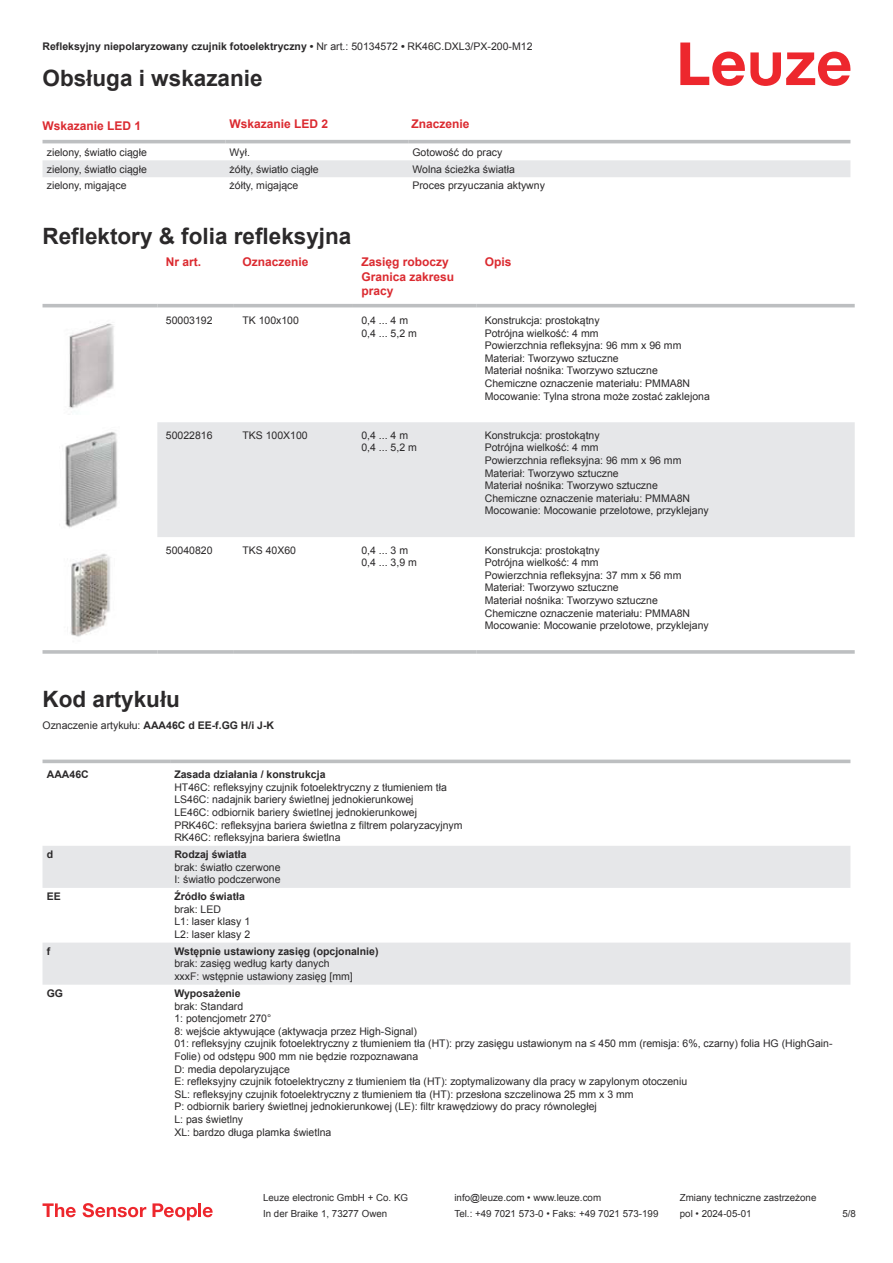
<style>
.page{position:relative;width:893px;height:1263px;background:#fff}
.page>*{position:absolute;margin:0;border:0;box-sizing:border-box;transform-origin:0 0}
.t1{font:700 22.5px "Arial";color:#2b292a}
.t2{font:700 12px/14.4px "Arial";color:#db2a30}
.t3{font:10.5px/12.6px "Arial";color:#2b292a}
.t4{font:700 10.5px "Arial";color:#2b292a}
.t5{font:9.75px "Arial";color:#2b292a}
.s1{font-weight:400}
</style>
<div class="page">
<svg style="left:680px;top:43px;width:170px;height:43px"></svg>
<svg style="left:43px;top:143px;width:807px;height:1px"></svg>
<div style="left:43px;top:160px;width:807px;height:17px;background:#e6e7e9"></div>
<hr style="left:43px;top:140px;width:182px;height:3px;background:#bdbfc1">
<hr style="left:225px;top:140px;width:183px;height:3px;background:#bdbfc1">
<hr style="left:408px;top:140px;width:442px;height:3px;background:#bdbfc1">
<div style="left:157px;top:422px;width:698px;height:115px;background:#e6e7e9"></div>
<hr style="left:43px;top:304px;width:114px;height:3px;background:#bdbfc1">
<hr style="left:157px;top:304px;width:77px;height:3px;background:#bdbfc1">
<hr style="left:234px;top:304px;width:119px;height:3px;background:#bdbfc1">
<hr style="left:353px;top:304px;width:123px;height:3px;background:#bdbfc1">
<hr style="left:476px;top:304px;width:379px;height:3px;background:#bdbfc1">
<svg style="left:43px;top:650px;width:114px;height:4px"></svg>
<hr style="left:157px;top:650px;width:77px;height:4px;background:#c6c8c9">
<svg style="left:234px;top:650px;width:119px;height:4px"></svg>
<svg style="left:353px;top:650px;width:123px;height:4px"></svg>
<hr style="left:476px;top:650px;width:379px;height:4px;background:#c6c8c9">
<img style="left:69px;top:323px;width:45px;height:86px">
<img style="left:65px;top:432px;width:53px;height:96px">
<img style="left:70px;top:553px;width:41px;height:84px">
<div style="left:43px;top:759px;width:807px;height:5px;background:#ececed"></div>
<svg style="left:43px;top:846px;width:807px;height:139px;fill:#e6e7e9"></svg>
<hr style="left:43px;top:760px;width:127px;height:3px;background:#bdbfc1">
<hr style="left:170px;top:760px;width:680px;height:3px;background:#bdbfc1">
<svg style="left:43px;top:1203px;width:33px;height:14px"></svg>
<svg style="left:83px;top:1203px;width:63px;height:14px"></svg>
<svg style="left:153px;top:1203px;width:44px;height:17px"></svg>
<hr style="left:198px;top:1203px;width:3px;height:14px;background:#ed272d">
<svg style="left:203px;top:1207px;width:10px;height:10px"></svg>
<p class="t4" style="left:43px;top:43px;width:491px">Refleksyjny niepolaryzowany czujnik fotoelektryczny • <span class="s1">Nr art.: 50134572</span> • <span class="s1">RK46C.DXL3/PX-200-M12</span></p>
<h1 class="t1" style="left:43px;top:63px;width:222px">Obsługa i wskazanie</h1>
<p class="t2" style="left:43px;top:118px;width:100px">Wskazanie LED 1</p>
<p class="t2" style="left:230px;top:116px;width:100px">Wskazanie LED 2</p>
<p class="t2" style="left:411px;top:117px;width:60px">Znaczenie</p>
<p class="t3" style="left:47px;top:146px;width:102px">zielony, światło ciągłe</p>
<p class="t3" style="left:230px;top:146px;width:22px">Wył.</p>
<p class="t3" style="left:412px;top:146px;width:91px">Gotowość do pracy</p>
<p class="t3" style="left:47px;top:162px;width:102px">zielony, światło ciągłe</p>
<p class="t3" style="left:230px;top:162px;width:91px">żółty, światło ciągłe</p>
<p class="t3" style="left:412px;top:162px;width:104px">Wolna ścieżka światła</p>
<p class="t3" style="left:47px;top:179px;width:81px">zielony, migające</p>
<p class="t3" style="left:230px;top:179px;width:70px">żółty, migające</p>
<p class="t3" style="left:412px;top:180px;width:134px">Proces przyuczania aktywny</p>
<h1 class="t1" style="left:43px;top:228px;width:310px">Reflektory &amp; folia refleksyjna</h1>
<p class="t2" style="left:166px;top:255px;width:37px">Nr art.</p>
<p class="t2" style="left:242px;top:256px;width:68px">Oznaczenie</p>
<p class="t2" style="left:361px;top:255px;width:94px">Zasięg roboczy<br>Granica zakresu pracy</p>
<p class="t2" style="left:485px;top:256px;width:28px">Opis</p>
<p class="t3" style="left:166px;top:314px;width:48px">50003192</p>
<p class="t3" style="left:242px;top:314px;width:58px">TK 100x100</p>
<p class="t3" style="left:361px;top:315px;width:57px">0,4 ... 4 m<br>0,4 ... 5,2 m</p>
<p class="t3" style="left:485px;top:314px;width:227px">Konstrukcja: prostokątny<br>Potrójna wielkość: 4 mm<br>Powierzchnia refleksyjna: 96 mm x 96 mm Materiał: Tworzywo sztuczne<br>Materiał nośnika: Tworzywo sztuczne Chemiczne oznaczenie materiału: PMMA8N Mocowanie: Tylna strona może zostać zaklejona</p>
<p class="t3" style="left:166px;top:430px;width:48px">50022816</p>
<p class="t3" style="left:242px;top:429px;width:67px">TKS 100X100</p>
<p class="t3" style="left:361px;top:430px;width:57px">0,4 ... 4 m<br>0,4 ... 5,2 m</p>
<p class="t3" style="left:485px;top:429px;width:226px">Konstrukcja: prostokątny<br>Potrójna wielkość: 4 mm<br>Powierzchnia refleksyjna: 96 mm x 96 mm Materiał: Tworzywo sztuczne<br>Materiał nośnika: Tworzywo sztuczne Chemiczne oznaczenie materiału: PMMA8N Mocowanie: Mocowanie przelotowe, przyklejany</p>
<p class="t3" style="left:166px;top:544px;width:48px">50040820</p>
<p class="t3" style="left:242px;top:543px;width:55px">TKS 40X60</p>
<p class="t3" style="left:361px;top:544px;width:57px">0,4 ... 3 m<br>0,4 ... 3,9 m</p>
<p class="t3" style="left:485px;top:543px;width:226px">Konstrukcja: prostokątny<br>Potrójna wielkość: 4 mm<br>Powierzchnia refleksyjna: 37 mm x 56 mm Materiał: Tworzywo sztuczne<br>Materiał nośnika: Tworzywo sztuczne Chemiczne oznaczenie materiału: PMMA8N Mocowanie: Mocowanie przelotowe, przyklejany</p>
<h1 class="t1" style="left:43px;top:683px;width:139px">Kod artykułu</h1>
<p class="t4" style="left:43px;top:718px;width:233px"><span class="s1">Oznaczenie artykułu:</span> AAA46C d EE-f.GG H/i J-K</p>
<p class="t4" style="left:47px;top:767px;width:43px">AAA46C</p>
<p class="t4" style="left:174px;top:767px;width:153px">Zasada działania / konstrukcja</p>
<p class="t3" style="left:174px;top:781px;width:290px">HT46C: refleksyjny czujnik fotoelektryczny z tłumieniem tła LS46C: nadajnik bariery świetlnej jednokierunkowej<br>LE46C: odbiornik bariery świetlnej jednokierunkowej PRK46C: refleksyjna bariera świetlna z filtrem polaryzacyjnym RK46C: refleksyjna bariera świetlna</p>
<p class="t4" style="left:47px;top:850px;width:8px">d</p>
<p class="t4" style="left:174px;top:847px;width:74px">Rodzaj światła</p>
<p class="t3" style="left:174px;top:860px;width:108px">brak: światło czerwone<br>I: światło podczerwone</p>
<p class="t4" style="left:47px;top:892px;width:16px">EE</p>
<p class="t4" style="left:174px;top:889px;width:72px">Źródło światła</p>
<p class="t3" style="left:174px;top:904px;width:77px">brak: LED<br>L1: laser klasy 1<br>L2: laser klasy 2</p>
<p class="t4" style="left:47px;top:947px;width:5px">f</p>
<p class="t4" style="left:174px;top:944px;width:206px">Wstępnie ustawiony zasięg (opcjonalnie)</p>
<p class="t3" style="left:174px;top:957px;width:180px">brak: zasięg według karty danych xxxF: wstępnie ustawiony zasięg [mm]</p>
<p class="t4" style="left:47px;top:989px;width:18px">GG</p>
<p class="t4" style="left:174px;top:986px;width:68px">Wyposażenie</p>
<p class="t3" style="left:174px;top:999px;width:660px">brak: Standard<br>1: potencjometr 270°<br>8: wejście aktywujące (aktywacja przez High-Signal)<br>01: refleksyjny czujnik fotoelektryczny z tłumieniem tła (HT): przy zasięgu ustawionym na ≤ 450 mm (remisja: 6%, czarny) folia HG (HighGain-Folie) od odstępu 900 mm nie będzie rozpoznawana<br>D: media depolaryzujące<br>E: refleksyjny czujnik fotoelektryczny z tłumieniem tła (HT): zoptymalizowany dla pracy w zapylonym otoczeniu<br>SL: refleksyjny czujnik fotoelektryczny z tłumieniem tła (HT): przesłona szczelinowa 25 mm x 3 mm<br>P: odbiornik bariery świetlnej jednokierunkowej (LE): filtr krawędziowy do pracy równoległej<br>L: pas świetlny<br>XL: bardzo długa plamka świetlna</p>
<p class="t5" style="left:263px;top:1191px;width:146px">Leuze electronic GmbH + Co. KG</p>
<p class="t5" style="left:454px;top:1191px;width:148px">info@leuze.com • www.leuze.com</p>
<p class="t5" style="left:680px;top:1191px;width:138px">Zmiany techniczne zastrzeżone</p>
<p class="t5" style="left:263px;top:1210px;width:126px">In der Braike 1, 73277 Owen</p>
<p class="t5" style="left:454px;top:1207px;width:205px">Tel.: +49 7021 573-0 • Faks: +49 7021 573-199</p>
<p class="t5" style="left:680px;top:1207px;width:73px">pol • 2024-05-01</p>
<p class="t5" style="left:842px;top:1210px;width:15px">5 /8</p>
</div>
